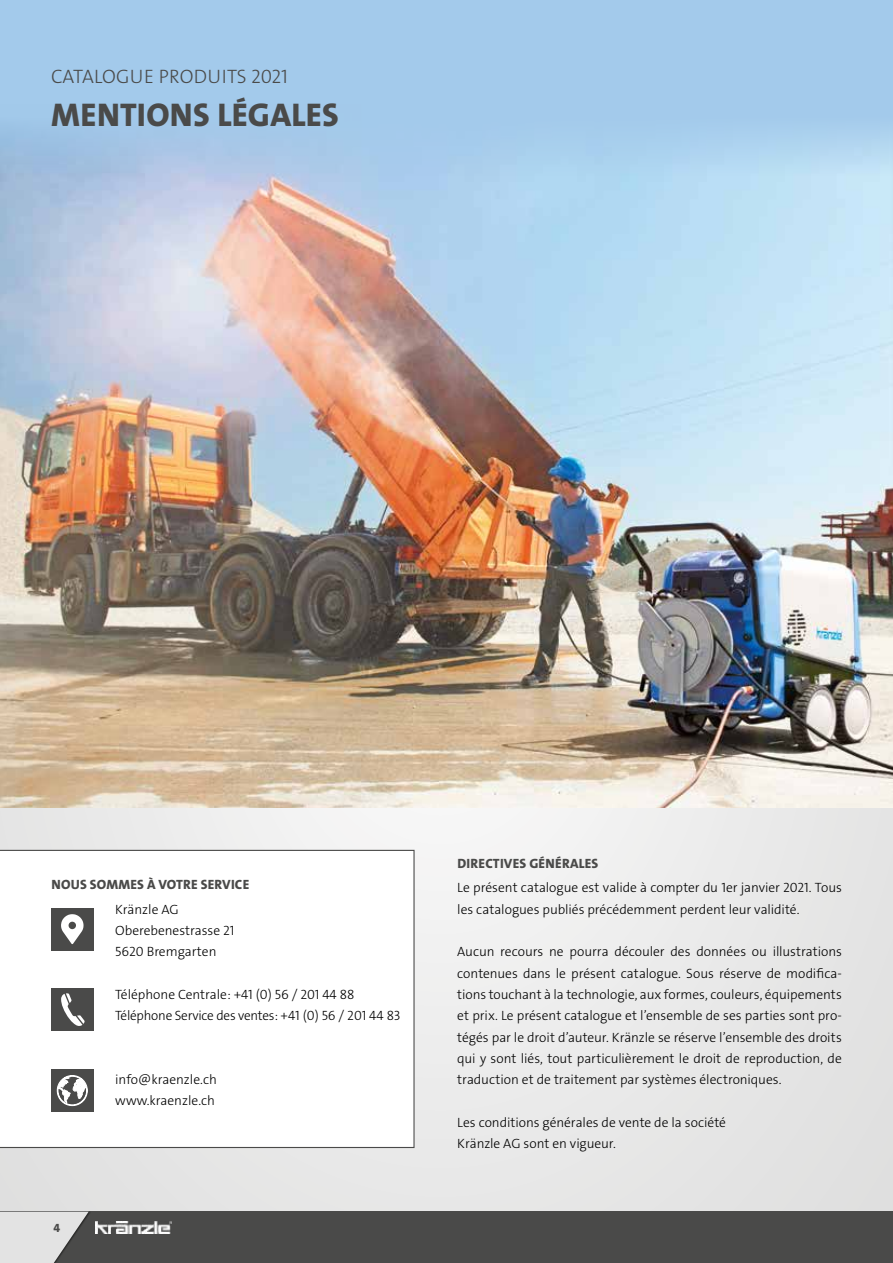
<style>
.page{position:relative;width:893px;height:1263px;background:#e8e8e8}
.page>*{position:absolute;margin:0;border:0;box-sizing:border-box;transform-origin:0 0}
.t1{font:33px "The Sans LP8 Ex Bld";letter-spacing:.01em;color:#4a4a49}
.t2{font:19.5px "The Sans LP3 Lig";letter-spacing:.01em;color:#4a4a49}
.t3{font:13.5px/21.3px "The Sans LP3 Lig";color:#000}
.t4{font:13.5px "The Sans LP8 Ex Bld";letter-spacing:.015em;color:#4a4a49}
.t5{font:12px "The Sans LP8 Ex Bld";color:#4a4a49}
</style>
<div class="page">
<div style="left:0;top:1211px;width:893px;height:52px;background:#4a4a49"></div>
<svg style="left:0;top:1211px;width:89px;height:52px"></svg>
<img style="left:95px;top:1221px;width:77px;height:12px">
<div style="left:0;top:850px;width:415px;height:298px;background:#fff"></div>
<div style="left:0;top:0;width:893px;height:807px;background:#a3caeb"></div>
<img style="left:0;top:133px;width:893px;height:674px">
<div style="left:51px;top:908px;width:43px;height:42px;background:#4a4a49"></div>
<svg style="left:61px;top:914px;width:23px;height:30px"></svg>
<div style="left:51px;top:988px;width:43px;height:43px;background:#4a4a49"></div>
<svg style="left:61px;top:993px;width:24px;height:33px"></svg>
<div style="left:51px;top:1069px;width:43px;height:43px;background:#4a4a49"></div>
<svg style="left:57px;top:1075px;width:31px;height:31px"></svg>
<h2 class="t2" style="left:51px;top:64px;width:238px">CATALOGUE PRODUITS 2021</h2>
<h1 class="t1" style="left:51px;top:93px;width:289px">MENTIONS LÉGALES</h1>
<p class="t4" style="left:52px;top:876px;width:199px">NOUS SOMMES À VOTRE SERVICE</p>
<p class="t3" style="left:115px;top:899px;width:121px">Kränzle AG<br>Oberebenestrasse 21<br>5620 Bremgarten</p>
<p class="t3" style="left:115px;top:984px;width:287px">Téléphone Centrale: +41 (0) 56 / 201 44 88<br>Téléphone Service des ventes: +41 (0) 56 / 201 44 83</p>
<p class="t3" style="left:115px;top:1069px;width:103px">info@kraenzle.ch</p>
<p class="t5" style="left:54px;top:1220px;width:8px">4</p>
<p class="t3" style="left:115px;top:1090px;width:101px">www.kraenzle.ch</p>
<p class="t4" style="left:457px;top:854px;width:143px">DIRECTIVES GÉNÉRALES</p>
<p class="t3" style="left:457px;top:877px;width:386px">Le présent catalogue est valide à compter du 1er janvier 2021. Tous les catalogues publiés précédemment perdent leur validité.</p>
<p class="t3" style="left:457px;top:941px;width:386px;text-align:justify">Aucun recours ne pourra découler des données ou illustrations contenues dans le présent catalogue. Sous réserve de modifica&shy;tions touchant à la technologie, aux formes, couleurs, équipements et prix. Le présent catalogue et l’ensemble de ses parties sont pro&shy;tégés par le droit d’auteur. Kränzle se réserve l’ensemble des droits qui y sont liés, tout particulièrement le droit de reproduction, de traduction et de traitement par systèmes électroniques.</p>
<p class="t3" style="left:457px;top:1112px;width:270px">Les conditions générales de vente de la société<br>Kränzle AG sont en vigueur.</p>
</div>
